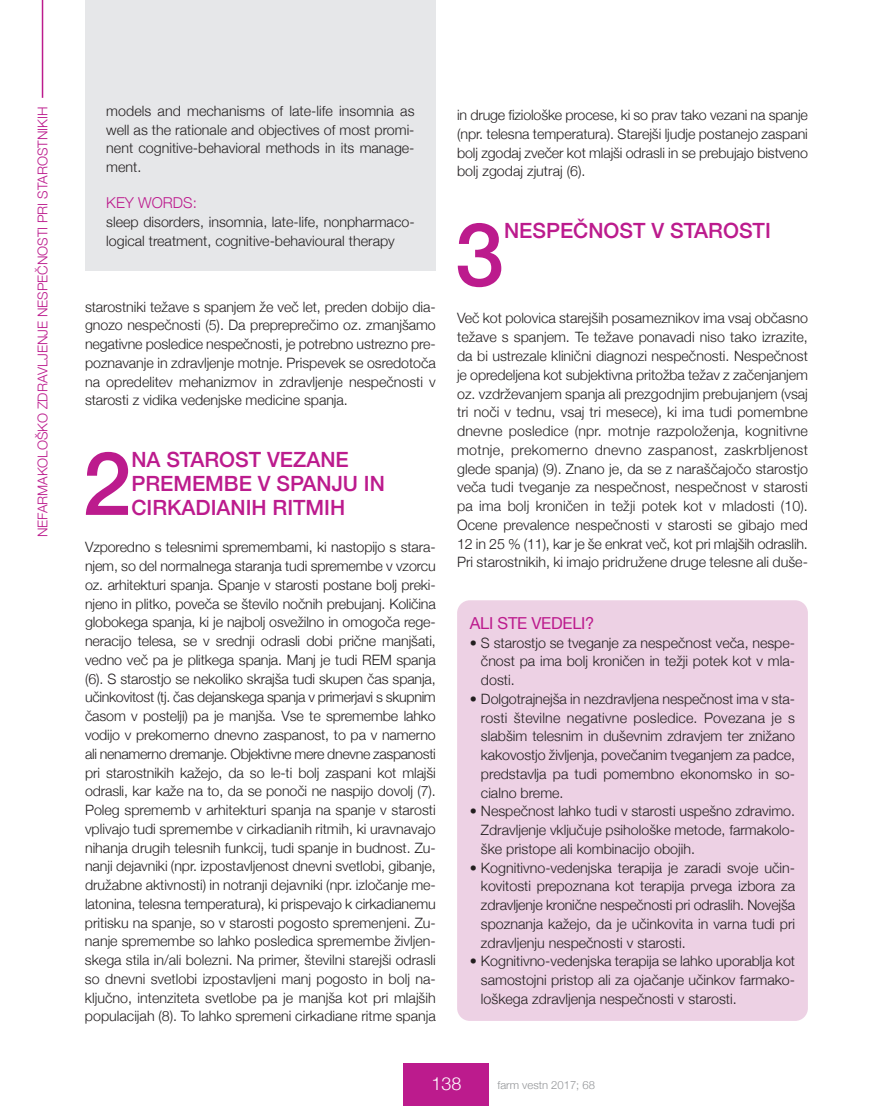
<style>
.page{position:relative;width:893px;height:1106px;background:#fff}
.page>*{position:absolute;margin:0;border:0;box-sizing:border-box;transform-origin:0 0}
.t1{font:500 88.2px "Helvetica Neue";color:#bc1b8d}
.t2{font:500 21px/24px "Helvetica Neue";color:#bc1b8d}
.t3{font:300 18px "Helvetica Neue";color:#fff}
.t4{font:16.5px "Helvetica Neue";letter-spacing:-.015em;color:#bc1b8d}
.t5{font:300 15px "Helvetica Neue";color:#bc1b8d}
.t6{font:300 14.25px/18.8px "Helvetica Neue";color:#231f20;text-align:justify}
.t7{font:300 13.5px "Helvetica Neue";color:#bc1b8d}
.t8{font:300 11.25px "Helvetica Neue";color:#939598}
</style>
<div class="page">
<div style="left:404px;top:1063px;width:85px;height:43px;background:#bc1b8d"></div>
<hr style="left:42px;top:0;width:1px;height:98px;background:#bc1b8d">
<div style="left:85px;top:0;width:351px;height:270px;background:#e6e7e9"></div>
<div style="left:457px;top:600px;width:351px;height:420px;background:#edd1e4;border-radius:13px"></div>
<p class="t7" style="left:35px;top:537px;width:432px;rotate:-90deg">NEFARMAKOLOšKO ZDRAVLJENJE NESPEČNOSTI PRI STAROSTNIKIH</p>
<p class="t6" style="left:106px;top:101px;width:310px">models and mechanisms of late-life insomnia as well as the rationale and objectives of most promi&shy;nent cognitive-behavioral methods in its manage&shy;ment.</p>
<p class="t5" style="left:106px;top:194px;width:92px">KEY WORDS:</p>
<p class="t6" style="left:106px;top:212px;width:310px">sleep disorders, insomnia, late-life, nonpharmaco&shy;logical treatment, cognitive-behavioural therapy</p>
<p class="t6" style="left:85px;top:297px;width:352px">starostniki težave s spanjem že več let, preden dobijo dia&shy;gnozo nespečnosti (5). Da prepreprečimo oz. zmanjšamo negativne posledice nespečnosti, je potrebno ustrezno pre&shy;poznavanje in zdravljenje motnje. Prispevek se osredotoča na opredelitev mehanizmov in zdravljenje nespečnosti v starosti z vidika vedenjske medicine spanja.</p>
<h1 class="t1" style="left:82px;top:429px;width:51px">2</h1>
<h2 class="t2" style="left:131px;top:447px;width:255px">NA STAROST VEZANE<br>PREMEMBE V SPANJU IN<br>CIRKADIANIH RITMIH</h2>
<p class="t6" style="left:85px;top:537px;width:352px">Vzporedno s telesnimi spremembami, ki nastopijo s stara&shy;njem, so del normalnega staranja tudi spremembe v vzorcu oz. arhitekturi spanja. Spanje v starosti postane bolj preki&shy;njeno in plitko, poveča se število nočnih prebujanj. Količina globokega spanja, ki je najbolj osvežilno in omogoča rege&shy;neracijo telesa, se v srednji odrasli dobi prične manjšati, vedno več pa je plitkega spanja. Manj je tudi REM spanja (6). S starostjo se nekoliko skrajša tudi skupen čas spanja, učinkovitost (tj. čas dejanskega spanja v primerjavi s skupnim časom v postelji) pa je manjša. Vse te spremembe lahko vodijo v prekomerno dnevno zaspanost, to pa v namerno ali nenamerno dremanje. Objektivne mere dnevne zaspanosti pri starostnikih kažejo, da so le-ti bolj zaspani kot mlajši odrasli, kar kaže na to, da se ponoči ne naspijo dovolj (7).<br>Poleg sprememb v arhitekturi spanja na spanje v starosti vplivajo tudi spremembe v cirkadianih ritmih, ki uravnavajo nihanja drugih telesnih funkcij, tudi spanje in budnost. Zu&shy;nanji dejavniki (npr. izpostavljenost dnevni svetlobi, gibanje, družabne aktivnosti) in notranji dejavniki (npr. izločanje me&shy;latonina, telesna temperatura), ki prispevajo k cirkadianemu pritisku na spanje, so v starosti pogosto spremenjeni. Zu&shy;nanje spremembe so lahko posledica spremembe življen&shy;skega stila in/ali bolezni. Na primer, številni starejši odrasli so dnevni svetlobi izpostavljeni manj pogosto in bolj na&shy;ključno, intenziteta svetlobe pa je manjša kot pri mlajših populacijah (8). To lahko spremeni cirkadiane ritme spanja</p>
<p class="t6" style="left:457px;top:105px;width:352px">in druge fiziološke procese, ki so prav tako vezani na spanje (npr. telesna temperatura). Starejši ljudje postanejo zaspani bolj zgodaj zvečer kot mlajši odrasli in se prebujajo bistveno bolj zgodaj zjutraj (6).</p>
<h1 class="t1" style="left:455px;top:200px;width:51px">3</h1>
<h2 class="t2" style="left:504px;top:218px;width:268px">NESPEČNOST V STAROSTI</h2>
<p class="t6" style="left:457px;top:309px;width:352px">Več kot polovica starejših posameznikov ima vsaj občasno težave s spanjem. Te težave ponavadi niso tako izrazite, da bi ustrezale klinični diagnozi nespečnosti. Nespečnost je opredeljena kot subjektivna pritožba težav z začenjanjem oz. vzdrževanjem spanja ali prezgodnjim prebujanjem (vsaj tri noči v tednu, vsaj tri mesece), ki ima tudi pomembne dnevne posledice (npr. motnje razpoloženja, kognitivne motnje, prekomerno dnevno zaspanost, zaskrbljenost glede spanja) (9). Znano je, da se z naraščajočo starostjo veča tudi tveganje za nespečnost, nespečnost v starosti pa ima bolj kroničen in težji potek kot v mladosti (10).<br>Ocene prevalence nespečnosti v starosti se gibajo med 12 in 25 % (11), kar je še enkrat več, kot pri mlajših odraslih.<br>Pri starostnikih, ki imajo pridružene druge telesne ali duše-</p>
<p class="t4" style="left:470px;top:613px;width:126px">ALI STE VEDELI?</p>
<p class="t6" style="left:481px;top:633px;width:316px;text-indent:-11px">• S starostjo se tveganje za nespečnost veča, nespe&shy;čnost pa ima bolj kroničen in težji potek kot v mla&shy;dosti.</p>
<p class="t6" style="left:481px;top:689px;width:316px;text-indent:-11px">• Dolgotrajnejša in nezdravljena nespečnost ima v sta&shy;rosti številne negativne posledice. Povezana je s slabšim telesnim in duševnim zdravjem ter znižano kakovostjo življenja, povečanim tveganjem za padce, predstavlja pa tudi pomembno ekonomsko in so&shy;cialno breme.</p>
<p class="t6" style="left:481px;top:801px;width:316px;text-indent:-11px">• Nespečnost lahko tudi v starosti uspešno zdravimo.<br>Zdravljenje vključuje psihološke metode, farmakolo&shy;ške pristope ali kombinacijo obojih.</p>
<p class="t6" style="left:481px;top:858px;width:316px;text-indent:-11px">• Kognitivno-vedenjska terapija je zaradi svoje učin&shy;kovitosti prepoznana kot terapija prvega izbora za zdravljenje kronične nespečnosti pri odraslih. Novejša spoznanja kažejo, da je učinkovita in varna tudi pri zdravljenju nespečnosti v starosti.</p>
<p class="t6" style="left:481px;top:951px;width:316px;text-indent:-11px">• Kognitivno-vedenjska terapija se lahko uporablja kot samostojni pristop ali za ojačanje učinkov farmako&shy;loškega zdravljenja nespečnosti v starosti.</p>
<p class="t3" style="left:431px;top:1072px;width:32px">138</p>
<p class="t8" style="left:497px;top:1078px;width:99px">farm vestn 2017; 68</p>
</div>
